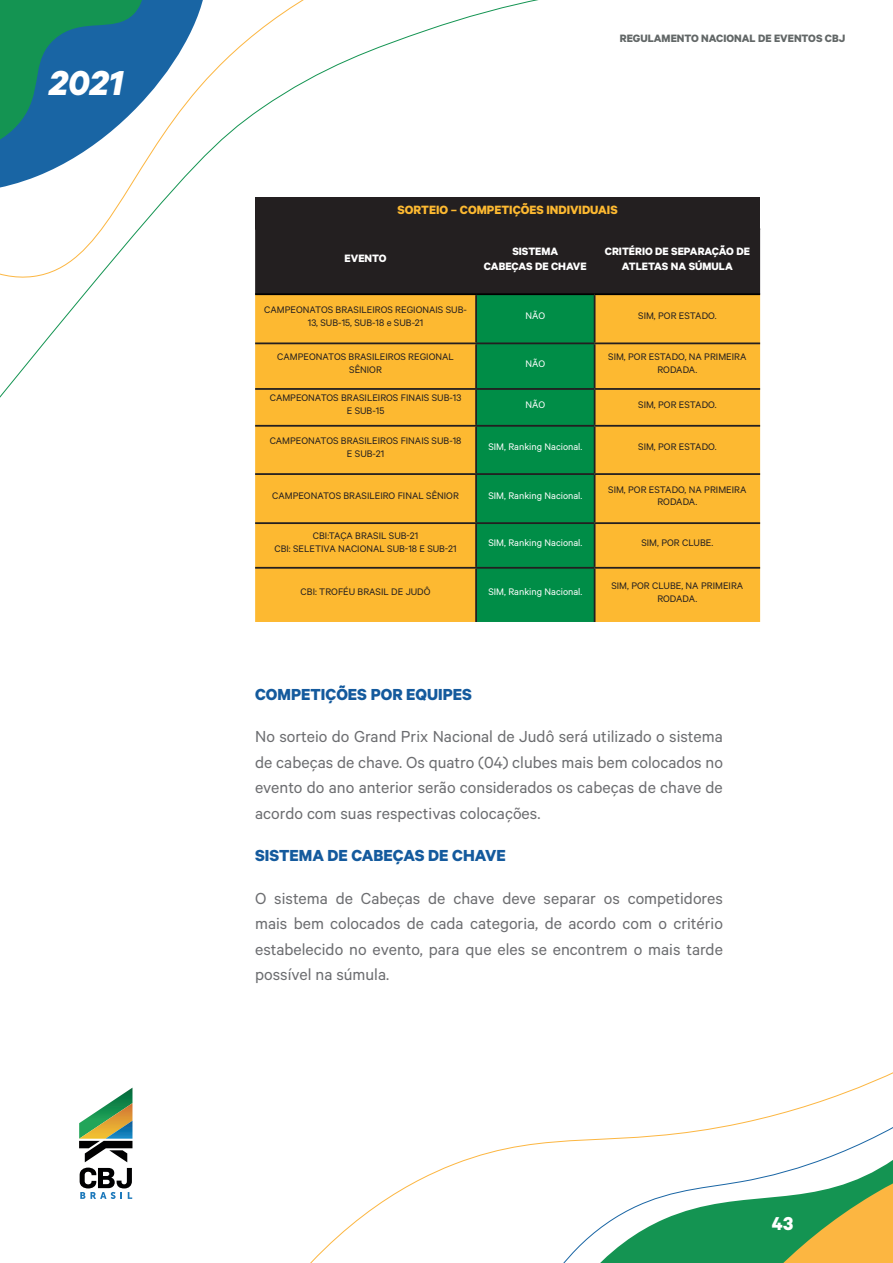
<style>
.page{position:relative;width:893px;height:1263px;background:#fff}
.page>*{position:absolute;margin:0;border:0;box-sizing:border-box;transform-origin:0 0}
.t1{font:italic 700 39px "Calibre";color:#fff}
.t2{font:700 21px "Calibre";color:#fff}
.t3{font:18px/25.5px "Calibre";color:#6c6d70;text-align:justify}
.t4{font:700 18px "Calibre";color:#145a9d}
.t5{font:700 13.5px "Calibre";color:#fdb931}
.t6{font:700 12px/14.4px "Calibre";color:#fff;text-align:center}
.t7{font:700 12px "Calibre";color:#626767}
.t8{font:10.65px/12.9px "Calibre";color:#231f20;text-align:center}
.t9{font:10.65px "Calibre";color:#fff}
</style>
<div class="page">
<svg style="left:310px;top:1072px;width:583px;height:191px"></svg>
<svg style="left:0;top:0;width:736px;height:398px"></svg>
<svg style="left:0;top:0;width:232px;height:193px"></svg>
<svg style="left:79px;top:1087px;width:54px;height:112px"></svg>
<svg style="left:710px;top:1134px;width:183px;height:129px"></svg>
<div style="left:255px;top:198px;width:505px;height:31px;background:#231f20"></div>
<svg style="left:255px;top:230px;width:505px;height:392px;background:#a79632"></svg>
<hr style="left:475px;top:230px;width:2px;height:63px;background:#231f20">
<hr style="left:594px;top:230px;width:1px;height:63px;background:#231f20">
<hr style="left:255px;top:342px;width:221px;height:2px;background:#231f20">
<hr style="left:476px;top:342px;width:119px;height:2px;background:#231f20">
<hr style="left:595px;top:342px;width:165px;height:2px;background:#231f20">
<hr style="left:255px;top:388px;width:221px;height:2px;background:#231f20">
<hr style="left:476px;top:388px;width:119px;height:2px;background:#231f20">
<hr style="left:595px;top:388px;width:165px;height:2px;background:#231f20">
<hr style="left:255px;top:425px;width:221px;height:2px;background:#231f20">
<hr style="left:476px;top:425px;width:119px;height:2px;background:#231f20">
<hr style="left:595px;top:425px;width:165px;height:2px;background:#231f20">
<hr style="left:255px;top:473px;width:221px;height:2px;background:#231f20">
<hr style="left:476px;top:473px;width:119px;height:2px;background:#231f20">
<hr style="left:595px;top:473px;width:165px;height:2px;background:#231f20">
<hr style="left:255px;top:522px;width:221px;height:2px;background:#231f20">
<hr style="left:476px;top:522px;width:119px;height:2px;background:#231f20">
<hr style="left:595px;top:522px;width:165px;height:2px;background:#231f20">
<hr style="left:255px;top:567px;width:221px;height:2px;background:#231f20">
<hr style="left:476px;top:567px;width:119px;height:2px;background:#231f20">
<hr style="left:595px;top:567px;width:165px;height:2px;background:#231f20">
<hr style="left:255px;top:293px;width:221px;height:2px;background:#000">
<hr style="left:476px;top:293px;width:119px;height:2px;background:#000">
<hr style="left:595px;top:293px;width:165px;height:2px;background:#000">
<hr style="left:255px;top:228px;width:221px;height:2px;background:#231f20">
<hr style="left:476px;top:228px;width:119px;height:2px;background:#231f20">
<hr style="left:595px;top:228px;width:165px;height:2px;background:#231f20">
<hr style="left:475px;top:295px;width:2px;height:47px;background:#231f20">
<hr style="left:594px;top:295px;width:1px;height:47px;background:#231f20">
<hr style="left:475px;top:344px;width:2px;height:44px;background:#231f20">
<hr style="left:594px;top:344px;width:1px;height:44px;background:#231f20">
<hr style="left:475px;top:390px;width:2px;height:35px;background:#231f20">
<hr style="left:594px;top:390px;width:1px;height:35px;background:#231f20">
<hr style="left:475px;top:427px;width:2px;height:46px;background:#231f20">
<hr style="left:594px;top:427px;width:1px;height:46px;background:#231f20">
<hr style="left:475px;top:475px;width:2px;height:47px;background:#231f20">
<hr style="left:594px;top:475px;width:1px;height:47px;background:#231f20">
<hr style="left:475px;top:524px;width:2px;height:43px;background:#231f20">
<hr style="left:594px;top:524px;width:1px;height:43px;background:#231f20">
<hr style="left:475px;top:569px;width:2px;height:53px;background:#231f20">
<hr style="left:594px;top:569px;width:1px;height:53px;background:#231f20">
<h1 class="t1" style="left:49px;top:59px;width:76px">2021</h1>
<p class="t7" style="left:620px;top:31px;width:227px">REGULAMENTO NACIONAL DE EVENTOS CBJ</p>
<p class="t5" style="left:398px;top:202px;width:222px">SORTEIO – COMPETIÇÕES INDIVIDUAIS</p>
<p class="t6" style="left:345px;top:251px;width:43px">EVENTO</p>
<p class="t6" style="left:484px;top:244px;width:104px">SISTEMA<br>CABEÇAS DE CHAVE</p>
<p class="t6" style="left:605px;top:244px;width:147px">CRITÉRIO DE SEPARAÇÃO DE<br>ATLETAS NA SÚMULA</p>
<p class="t8" style="left:264px;top:303px;width:204px">CAMPEONATOS BRASILEIROS REGIONAIS SUB-<br>13, SUB-15, SUB-18 e SUB-21</p>
<p class="t9" style="left:526px;top:310px;width:21px">NÃO</p>
<p class="t8" style="left:638px;top:309px;width:80px">SIM, POR ESTADO.</p>
<p class="t8" style="left:277px;top:350px;width:178px">CAMPEONATOS BRASILEIROS REGIONAL<br>SÊNIOR</p>
<p class="t9" style="left:526px;top:357px;width:21px">NÃO</p>
<p class="t8" style="left:608px;top:350px;width:140px">SIM, POR ESTADO, NA PRIMEIRA<br>RODADA.</p>
<p class="t8" style="left:270px;top:391px;width:193px">CAMPEONATOS BRASILEIROS FINAIS SUB-13<br>E SUB-15</p>
<p class="t9" style="left:526px;top:398px;width:21px">NÃO</p>
<p class="t8" style="left:638px;top:398px;width:80px">SIM, POR ESTADO.</p>
<p class="t8" style="left:270px;top:434px;width:193px">CAMPEONATOS BRASILEIROS FINAIS SUB-18<br>E SUB-21</p>
<p class="t9" style="left:488px;top:441px;width:95px">SIM, Ranking Nacional.</p>
<p class="t8" style="left:638px;top:440px;width:80px">SIM, POR ESTADO.</p>
<p class="t8" style="left:272px;top:489px;width:188px">CAMPEONATOS BRASILEIRO FINAL SÊNIOR</p>
<p class="t9" style="left:488px;top:489px;width:95px">SIM, Ranking Nacional.</p>
<p class="t8" style="left:608px;top:482px;width:140px">SIM, POR ESTADO, NA PRIMEIRA<br>RODADA.</p>
<p class="t8" style="left:274px;top:529px;width:184px">CBI:TAÇA BRASIL SUB-21<br>CBI: SELETIVA NACIONAL SUB-18 E SUB-21</p>
<p class="t9" style="left:488px;top:536px;width:95px">SIM, Ranking Nacional.</p>
<p class="t8" style="left:641px;top:536px;width:73px">SIM, POR CLUBE.</p>
<p class="t8" style="left:301px;top:585px;width:131px">CBI: TROFÉU BRASIL DE JUDÔ</p>
<p class="t9" style="left:488px;top:586px;width:95px">SIM, Ranking Nacional.</p>
<p class="t8" style="left:611px;top:579px;width:133px">SIM, POR CLUBE, NA PRIMEIRA<br>RODADA.</p>
<h3 class="t4" style="left:255px;top:683px;width:218px">COMPETIÇÕES POR EQUIPES</h3>
<h3 class="t3" style="left:255px;top:723px;width:469px">No sorteio do Grand Prix Nacional de Judô será utilizado o sistema de cabeças de chave. Os quatro (04) clubes mais bem colocados no evento do ano anterior serão considerados os cabeças de chave de acordo com suas respectivas colocações.</h3>
<h3 class="t4" style="left:255px;top:845px;width:252px">SISTEMA DE CABEÇAS DE CHAVE</h3>
<h3 class="t3" style="left:255px;top:885px;width:469px">O sistema de Cabeças de chave deve separar os competidores mais bem colocados de cada categoria, de acordo com o critério estabelecido no evento, para que eles se encontrem o mais tarde possível na súmula.</h3>
<h2 class="t2" style="left:772px;top:1210px;width:23px">43</h2>
</div>
